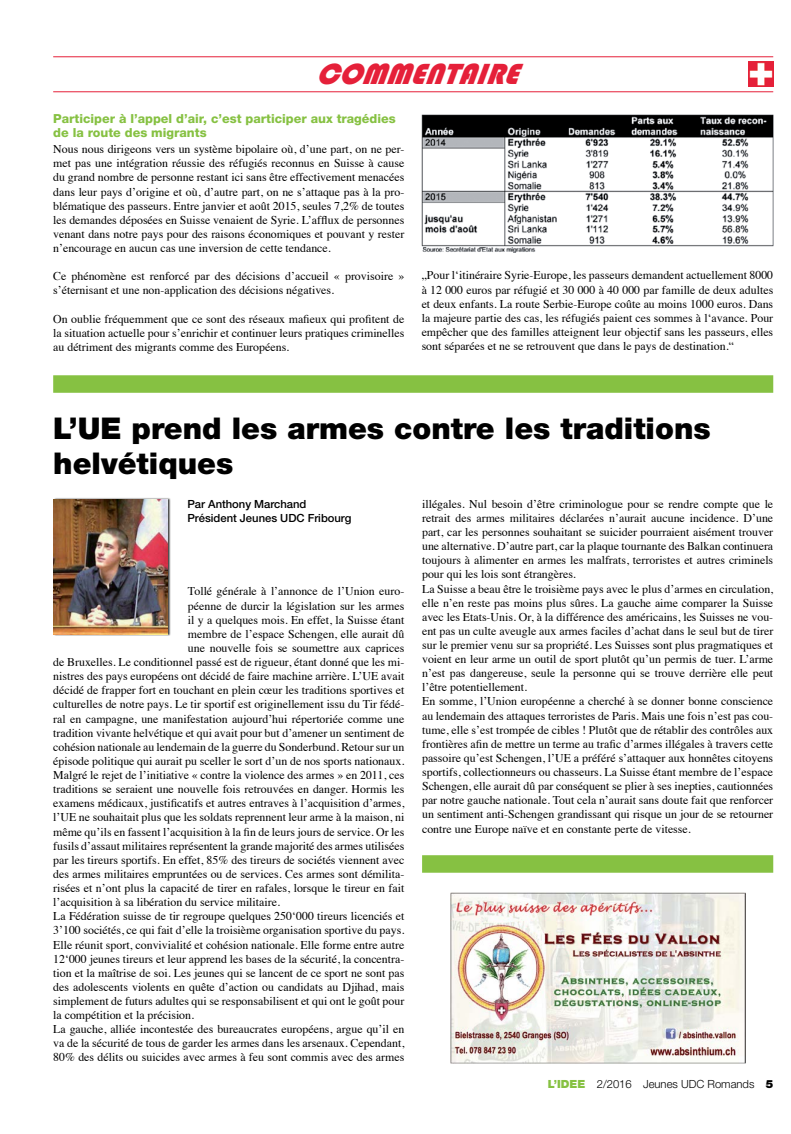
<style>
.page{position:relative;width:791px;height:1134px;background:#fff}
.page>*{position:absolute;margin:0;border:0;box-sizing:border-box;transform-origin:0 0}
.t1{font:900 30px/35px "Helvetica Neue";color:#000}
.t2{font:italic 30px "Bauhaus 93";color:#e52039}
.t3{font:800 12.5px/14.4px "Helvetica Neue";color:#86c142}
.t4{font:11.88px/14.1px "Times";color:#000;text-align:justify}
.t5{font:500 11.25px/14.1px "Helvetica Neue";color:#000}
.t6{font:300 11.25px "Helvetica Neue";color:#000}
.s1{font-weight:900;color:#86c142}
.s2{font-weight:900}
</style>
<div class="page">
<img style="left:748px;top:62px;width:24px;height:25px">
<div style="left:53px;top:375px;width:719px;height:18px;background:#86c142"></div>
<div style="left:422px;top:855px;width:350px;height:18px;background:#86c142"></div>
<hr style="left:53px;top:56px;width:719px;height:1px;background:#e52039">
<hr style="left:53px;top:91px;width:719px;height:1px;background:#e52039">
<img style="left:450px;top:892px;width:295px;height:171px">
<img style="left:421px;top:114px;width:351px;height:139px">
<div style="left:53px;top:497px;width:118px;height:139px;background:#000;opacity:.75"></div>
<img style="left:53px;top:499px;width:114px;height:136px">
<h1 class="t2" style="left:316px;top:57px;width:216px">COMMENTAIRE</h1>
<p class="t3" style="left:53px;top:111px;width:344px">Participer à l’appel d’air, c’est participer aux tragédies de la route des migrants</p>
<p class="t4" style="left:53px;top:141px;width:352px">Nous nous dirigeons vers un système bipolaire où, d’une part, on ne per&shy;met pas une intégration réussie des réfugiés reconnus en Suisse à cause du grand nombre de personne restant ici sans être effectivement menacées dans leur pays d’origine et où, d’autre part, on ne s’attaque pas à la pro&shy;blématique des passeurs. Entre janvier et août 2015, seules 7,2% de toutes les demandes déposées en Suisse venaient de Syrie. L’afflux de personnes venant dans notre pays pour des raisons économiques et pouvant y rester n’encourage en aucun cas une inversion de cette tendance.</p>
<p class="t4" style="left:53px;top:268px;width:352px">Ce phénomène est renforcé par des décisions d’accueil « provisoire » s’éternisant et une non-application des décisions négatives.</p>
<p class="t4" style="left:53px;top:311px;width:352px">On oublie fréquemment que ce sont des réseaux mafieux qui profitent de la situation actuelle pour s’enrichir et continuer leurs pratiques criminelles au détriment des migrants comme des Européens.</p>
<p class="t4" style="left:421px;top:267px;width:353px">„Pour l‘itinéraire Syrie-Europe, les passeurs demandent actuellement 8000 à 12 000 euros par réfugié et 30 000 à 40 000 par famille de deux adultes et deux enfants. La route Serbie-Europe coûte au moins 1000 euros. Dans la majeure partie des cas, les réfugiés paient ces sommes à l‘avance. Pour empêcher que des familles atteignent leur objectif sans les passeurs, elles sont séparées et ne se retrouvent que dans le pays de destination.“</p>
<h1 class="t1" style="left:53px;top:411px;width:658px">L’UE prend les armes contre les traditions helvétiques</h1>
<p class="t5" style="left:187px;top:497px;width:166px">Par Anthony Marchand<br>Président Jeunes UDC Fribourg</p>
<p class="t4" style="left:188px;top:583px;width:218px">Tollé générale à l’annonce de l’Union euro-</p>
<p class="t4" style="left:188px;top:597px;width:218px">péenne de durcir la législation sur les armes</p>
<p class="t4" style="left:188px;top:612px;width:218px">il y a quelques mois. En effet, la Suisse étant</p>
<p class="t4" style="left:188px;top:626px;width:218px">membre de l’espace Schengen, elle aurait dû</p>
<p class="t4" style="left:188px;top:640px;width:218px">une nouvelle fois se soumettre aux caprices</p>
<p class="t4" style="left:53px;top:654px;width:352px">de Bruxelles. Le conditionnel passé est de rigueur, étant donné que les mi-</p>
<p class="t4" style="left:53px;top:668px;width:352px">nistres des pays européens ont décidé de faire machine arrière. L’UE avait</p>
<p class="t4" style="left:53px;top:682px;width:352px">décidé de frapper fort en touchant en plein cœur les traditions sportives et</p>
<p class="t4" style="left:53px;top:696px;width:352px">culturelles de notre pays. Le tir sportif est originellement issu du Tir fédé-</p>
<p class="t4" style="left:53px;top:710px;width:352px">ral en campagne, une manifestation aujourd’hui répertoriée comme une</p>
<p class="t4" style="left:53px;top:725px;width:352px">tradition vivante helvétique et qui avait pour but d’amener un sentiment de</p>
<p class="t4" style="left:53px;top:739px;width:352px">cohésion nationale au lendemain de la guerre du Sonderbund. Retour sur un</p>
<p class="t4" style="left:53px;top:753px;width:352px">épisode politique qui aurait pu sceller le sort d’un de nos sports nationaux.</p>
<p class="t4" style="left:53px;top:767px;width:352px">Malgré le rejet de l’initiative « contre la violence des armes » en 2011, ces</p>
<p class="t4" style="left:53px;top:781px;width:352px">traditions se seraient une nouvelle fois retrouvées en danger. Hormis les</p>
<p class="t4" style="left:53px;top:795px;width:352px">examens médicaux, justificatifs et autres entraves à l’acquisition d’armes,</p>
<p class="t4" style="left:53px;top:809px;width:352px">l’UE ne souhaitait plus que les soldats reprennent leur arme à la maison, ni</p>
<p class="t4" style="left:53px;top:823px;width:352px">même qu’ils en fassent l’acquisition à la fin de leurs jours de service. Or les</p>
<p class="t4" style="left:53px;top:838px;width:352px">fusils d’assaut militaires représentent la grande majorité des armes utilisées</p>
<p class="t4" style="left:53px;top:852px;width:352px">par les tireurs sportifs. En effet, 85% des tireurs de sociétés viennent avec</p>
<p class="t4" style="left:53px;top:866px;width:352px">des armes militaires empruntées ou de services. Ces armes sont démilita-</p>
<p class="t4" style="left:53px;top:880px;width:352px">risées et n’ont plus la capacité de tirer en rafales, lorsque le tireur en fait</p>
<p class="t4" style="left:53px;top:894px;width:228px">l’acquisition à sa libération du service militaire.</p>
<p class="t4" style="left:53px;top:908px;width:352px">La Fédération suisse de tir regroupe quelques 250‘000 tireurs licenciés et</p>
<p class="t4" style="left:53px;top:922px;width:352px">3’100 sociétés, ce qui fait d’elle la troisième organisation sportive du pays.</p>
<p class="t4" style="left:53px;top:936px;width:352px">Elle réunit sport, convivialité et cohésion nationale. Elle forme entre autre</p>
<p class="t4" style="left:53px;top:950px;width:352px">12‘000 jeunes tireurs et leur apprend les bases de la sécurité, la concentra-</p>
<p class="t4" style="left:53px;top:965px;width:352px">tion et la maîtrise de soi. Les jeunes qui se lancent de ce sport ne sont pas</p>
<p class="t4" style="left:53px;top:979px;width:352px">des adolescents violents en quête d’action ou candidats au Djihad, mais</p>
<p class="t4" style="left:53px;top:993px;width:352px">simplement de futurs adultes qui se responsabilisent et qui ont le goût pour</p>
<p class="t4" style="left:53px;top:1007px;width:142px">la compétition et la précision.</p>
<p class="t4" style="left:53px;top:1021px;width:352px">La gauche, alliée incontestée des bureaucrates européens, argue qu’il en</p>
<p class="t4" style="left:53px;top:1035px;width:352px">va de la sécurité de tous de garder les armes dans les arsenaux. Cependant,</p>
<p class="t4" style="left:53px;top:1049px;width:352px">80% des délits ou suicides avec armes à feu sont commis avec des armes</p>
<p class="t4" style="left:422px;top:496px;width:352px;text-align:left">illégales. Nul besoin d’être criminologue pour se rendre compte que le retrait des armes militaires déclarées n’aurait aucune incidence. D’une part, car les personnes souhaitant se suicider pourraient aisément trouver une alternative. D’autre part, car la plaque tournante des Balkan continuera toujours à alimenter en armes les malfrats, terroristes et autres criminels pour qui les lois sont étrangères.<br>La Suisse a beau être le troisième pays avec le plus d’armes en circulation, elle n’en reste pas moins plus sûres. La gauche aime comparer la Suisse avec les Etats-Unis. Or, à la différence des américains, les Suisses ne vou&shy;ent pas un culte aveugle aux armes faciles d’achat dans le seul but de tirer sur le premier venu sur sa propriété. Les Suisses sont plus pragmatiques et voient en leur arme un outil de sport plutôt qu’un permis de tuer. L’arme n’est pas dangereuse, seule la personne qui se trouve derrière elle peut l’être potentiellement.<br>En somme, l’Union européenne a cherché à se donner bonne conscience au lendemain des attaques terroristes de Paris. Mais une fois n’est pas cou&shy;tume, elle s’est trompée de cibles ! Plutôt que de rétablir des contrôles aux frontières afin de mettre un terme au trafic d’armes illégales à travers cette passoire qu’est Schengen, l’UE a préféré s’attaquer aux honnêtes citoyens sportifs, collectionneurs ou chasseurs. La Suisse étant membre de l’espace Schengen, elle aurait dû par conséquent se plier à ses inepties, cautionnées par notre gauche nationale. Tout cela n’aurait sans doute fait que renforcer un sentiment anti-Schengen grandissant qui risque un jour de se retourner contre une Europe naïve et en constante perte de vitesse.</p>
<p class="t6" style="left:547px;top:1077px;width:227px"><span class="s1">L’IDEE</span> 2/2016 Jeunes UDC Romands <span class="s2">5</span></p>
</div>
